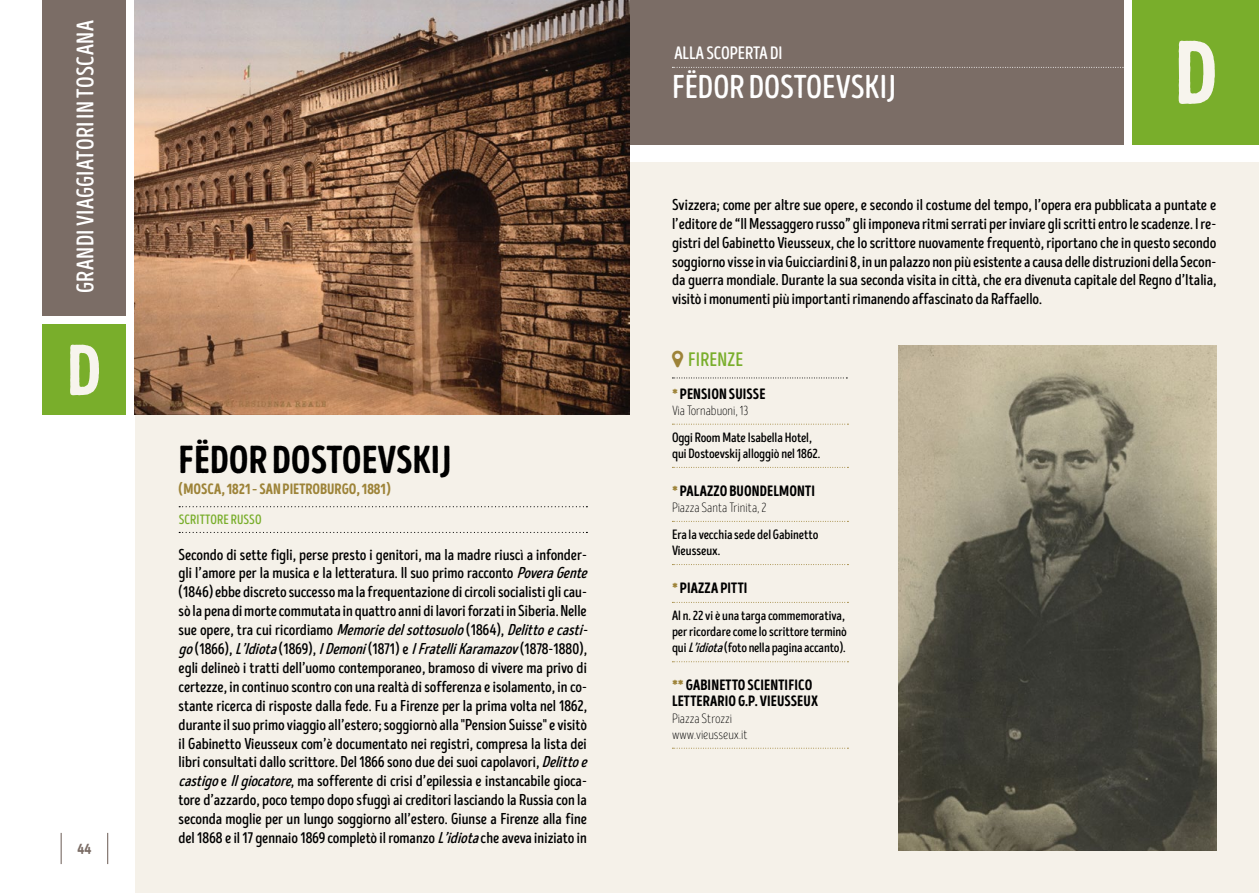
<style>
.page{position:relative;width:1259px;height:893px;background:#fff}
.page>*{position:absolute;margin:0;border:0;box-sizing:border-box;transform-origin:0 0}
.t1{font:90px "Intro Head HUC Base";color:#f7f4ed}
.t2{font:72px "Intro Head HUC Base";color:#f7f4ed}
.t3{font:39px "Intro Head HUC Base";color:#000}
.t4{font:33px "Intro Head BUC Base";letter-spacing:-.005em;color:#fff}
.t5{font:24px "Intro Head B Base";letter-spacing:.01em;color:#fff}
.t6{font:19.5px "Intro Head B Base";letter-spacing:.01em;color:#79ae2b}
.t7{font:18px "Intro Head BUC Base";color:#fff}
.t8{font:15.75px/18.9px "Intro Head B Base";letter-spacing:-.005em;color:#000}
.t9{font:15px/16.2px "Intro Head H Base";letter-spacing:.01em;color:#000}
.t10{font:15px "Intro Head HUC Base";color:#9d8338}
.t11{font:15px "Intro Head HUC Base";color:#7b6d66}
.t12{font:13.5px/16.2px "Intro Head B Base";letter-spacing:-.01em;color:#000}
.t13{font:13.5px/16.2px "Intro Head L Base";color:#000}
.t14{font:13.5px "Intro Head B Base";letter-spacing:.01em;color:#79ae2b}
.s1{font-style:italic}
.s2{color:#9d8338}
</style>
<div class="page">
<div style="left:1132px;top:0;width:127px;height:144px;background:#79ae2b"></div>
<div style="left:43px;top:324px;width:83px;height:90px;background:#79ae2b"></div>
<div style="left:629px;top:162px;width:630px;height:731px;background:#f5f1e9"></div>
<div style="left:135px;top:0;width:494px;height:893px;background:#f5f1e9"></div>
<div style="left:629px;top:0;width:495px;height:144px;background:#7b6d66"></div>
<svg style="left:672px;top:67px;width:452px;height:1px"></svg>
<div style="left:43px;top:0;width:83px;height:316px;background:#7b6d66"></div>
<svg style="left:179px;top:506px;width:408px;height:1px"></svg>
<svg style="left:179px;top:532px;width:408px;height:1px"></svg>
<svg style="left:672px;top:378px;width:175px;height:1px"></svg>
<svg style="left:672px;top:424px;width:176px;height:1px"></svg>
<svg style="left:672px;top:467px;width:176px;height:1px"></svg>
<svg style="left:672px;top:521px;width:176px;height:1px"></svg>
<svg style="left:672px;top:564px;width:176px;height:1px"></svg>
<svg style="left:672px;top:602px;width:176px;height:1px"></svg>
<svg style="left:672px;top:661px;width:176px;height:1px"></svg>
<svg style="left:672px;top:748px;width:176px;height:1px"></svg>
<img style="left:898px;top:345px;width:318px;height:505px">
<img style="left:135px;top:0;width:494px;height:414px">
<hr style="left:61px;top:833px;width:1px;height:31px;background:#7b6d66">
<hr style="left:107px;top:833px;width:1px;height:31px;background:#7b6d66">
<h3 class="t5" style="left:71px;top:293px;width:274px;rotate:-90deg">GRANDI VIAGGIATORI IN TOSCANA</h3>
<h2 class="t2" style="left:67px;top:327px;width:37px">D</h2>
<p class="t11" style="left:77px;top:840px;width:16px">44</p>
<h3 class="t3" style="left:179px;top:436px;width:274px">FËDOR DOSTOEVSKIJ</h3>
<p class="t10" style="left:179px;top:480px;width:214px">(MOSCA, 1821 – SAN PIETROBURGO, 1881)</p>
<p class="t14" style="left:179px;top:512px;width:84px">SCRITTORE RUSSO</p>
<p class="t8" style="left:179px;top:545px;width:415px">Secondo di sette figli, perse presto i genitori, ma la madre riuscì a infonder&shy;gli l’amore per la musica e la letteratura. Il suo primo racconto <span class="s1">PoveraGente </span>(1846) ebbe discreto successo ma la frequentazione di circoli socialisti gli cau&shy;sò la pena di morte commutata in quattro anni di lavori forzati in Siberia. Nelle s u e o p e r e , t r a c u i r i c o r d i a m o <span class="s1">Memoriedelsottosuolo</span>( 1 8 6 4 ) , <span class="s1">Delittoecasti&shy;go</span>( 1 8 6 6 ) , <span class="s1">L’Idiota</span>( 1 8 69 ) , <span class="s1">IDemoni</span>( 1 87 1 ) e <span class="s1">IFratelliKaramazov</span>( 1 878 - 1 8 8 0 ) , egli delineò i tratti dell’uomo contemporaneo, bramoso di vivere ma privo di certezze, in continuo scontro con una realtà di sofferenza e isolamento, in co&shy;stante ricerca di risposte dalla fede. Fu a Firenze per la prima volta nel 1862, durante il suo primo viaggio all’estero; soggiornò alla "Pension Suisse" e visitò il Gabinetto Vieusseux com’è documentato nei registri, compresa la lista dei libri consultati dallo scrittore. Del 1866 sono due dei suoi capolavori, <span class="s1">Delittoe castigo</span>e <span class="s1">Ilgiocatore</span>, ma sofferente di crisi d’epilessia e instancabile gioca&shy;tore d’azzardo, poco tempo dopo sfuggì ai creditori lasciando la Russia con la seconda moglie per un lungo soggiorno all’estero. Giunse a Firenze alla fine del 1868 e il 17 gennaio 1869 completò il romanzo <span class="s1">L’idiota</span>che aveva iniziato in</p>
<p class="t7" style="left:674px;top:42px;width:110px">ALLA SCOPERTA DI</p>
<h3 class="t4" style="left:672px;top:68px;width:225px">FËDOR DOSTOEVSKIJ</h3>
<h1 class="t1" style="left:1174px;top:18px;width:46px">D</h1>
<p class="t8" style="left:672px;top:195px;width:546px;text-align:justify">Svizzera; come per altre sue opere, e secondo il costume del tempo, l’opera era pubblicata a puntate e l’editore de “Il Messaggero russo” gli imponeva ritmi serrati per inviare gli scritti entro le scadenze. I re&shy;gistri del Gabinetto Vieusseux, che lo scrittore nuovamente frequentò, riportano che in questo secondo soggiorno visse in via Guicciardini 8, in un palazzo non più esistente a causa delle distruzioni della Secon&shy;da guerra mondiale. Durante la sua seconda visita in città, che era divenuta capitale del Regno d’Italia, visitò i monumenti più importanti rimanendo affascinato da Raffaello.</p>
<p class="t6" style="left:688px;top:348px;width:57px">FIRENZE</p>
<p class="t9" style="left:672px;top:386px;width:95px"><span class="s2">*</span> PENSION SUISSE</p>
<p class="t13" style="left:672px;top:403px;width:78px">Via Tornabuoni, 13</p>
<p class="t12" style="left:672px;top:429px;width:150px">Oggi Room Mate Isabella Hotel, qui Dostoevskij alloggiò nel 1862.</p>
<p class="t9" style="left:672px;top:483px;width:144px"><span class="s2">*</span> PALAZZO BUONDELMONTI</p>
<p class="t13" style="left:672px;top:500px;width:96px">Piazza Santa Trinita, 2</p>
<p class="t12" style="left:672px;top:527px;width:148px">Era la vecchia sede del Gabinetto<br>Vieusseux.</p>
<p class="t9" style="left:672px;top:580px;width:77px"><span class="s2">*</span> PIAZZA PITTI</p>
<p class="t12" style="left:672px;top:608px;width:176px">Al n. 22 vi è una targa commemorativa, per ricordare come lo scrittore terminò qui <span class="s1">L’idiota</span>(foto nella pagina accanto).</p>
<p class="t9" style="left:672px;top:677px;width:148px"><span class="s2">**</span> GABINETTO SCIENTIFICO<br>LETTERARIO G.P. VIEUSSEUX</p>
<p class="t13" style="left:672px;top:710px;width:77px">Piazza Strozzi www.vieusseux.it</p>
</div>
